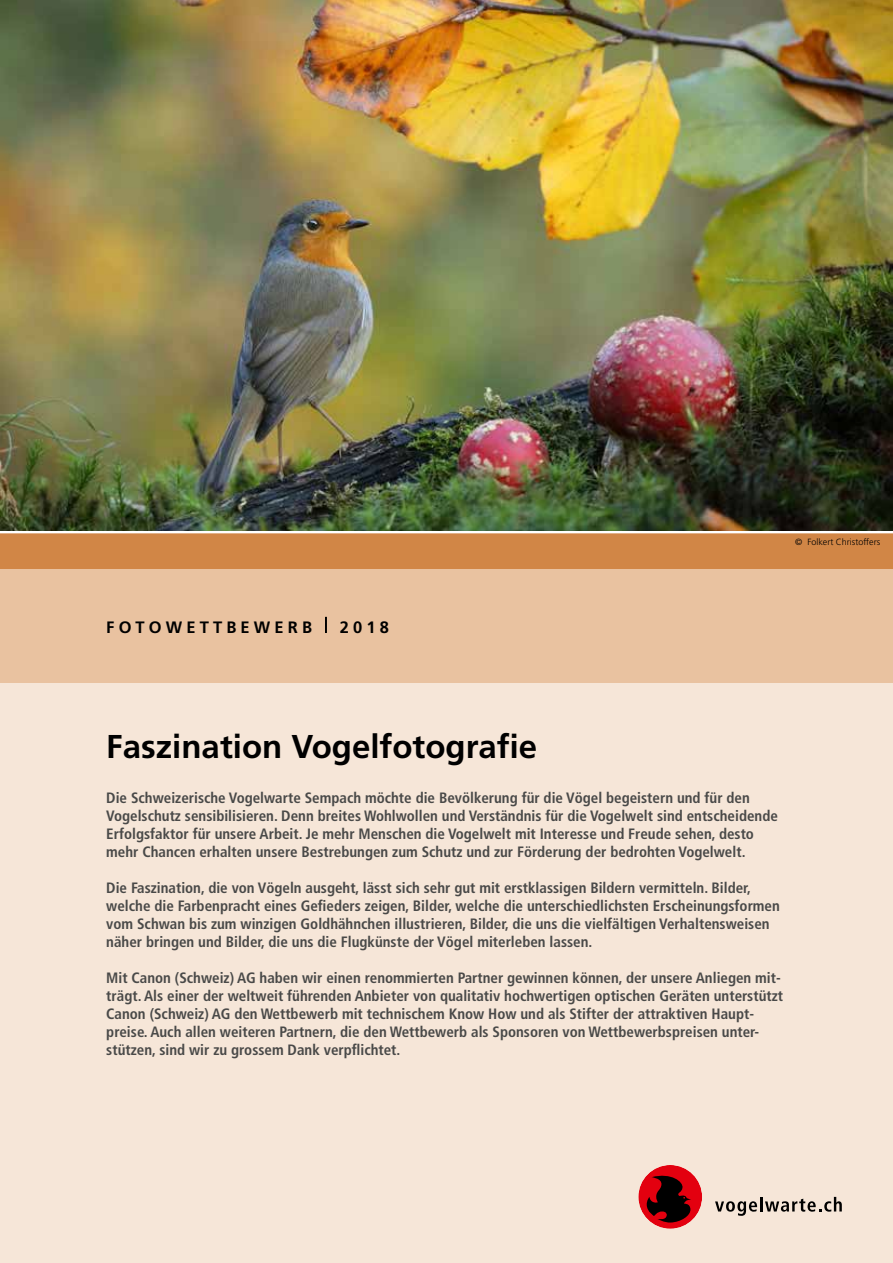
<style>
.page{position:relative;width:893px;height:1263px;background:#fff}
.page>*{position:absolute;margin:0;border:0;box-sizing:border-box;transform-origin:0 0}
.t1{font:700 33px "Frutiger";color:#000}
.t2{font:700 16.5px "Frutiger";letter-spacing:.25em;color:#000}
.t3{font:700 condensed 15px/18px "Frutiger";color:#494948}
.t4{font:300 9px "Frutiger";color:#000}
</style>
<div class="page">
<div style="left:0;top:669px;width:893px;height:594px;background:#f6e6d8"></div>
<svg style="left:715px;top:1201px;width:42px;height:15px"></svg>
<hr style="left:760px;top:1197px;width:3px;height:14px;background:#000">
<svg style="left:765px;top:1197px;width:77px;height:15px"></svg>
<div style="left:638px;top:1165px;width:64px;height:64px;background:#e3000f;border-radius:50%"></div>
<svg style="left:646px;top:1172px;width:45px;height:51px"></svg>
<div style="left:0;top:569px;width:893px;height:113px;background:#e9c2a0"></div>
<div style="left:0;top:532px;width:893px;height:37px;background:#d18646"></div>
<hr style="left:0;top:530px;width:893px;height:3px;background:#fff">
<img style="left:0;top:0;width:893px;height:530px">
<svg style="left:325px;top:617px;width:2px;height:16px"></svg>
<p class="t2" style="left:106px;top:617px;width:207px">FOTOWETTBEWERB</p>
<p class="t2" style="left:340px;top:617px;width:51px">2018</p>
<p class="t4" style="left:795px;top:537px;width:87px">© Folkert Christoffers</p>
<h1 class="t1" style="left:106px;top:728px;width:432px">Faszination Vogelfotografie</h1>
<p class="t3" style="left:106px;top:788px;width:673px">Die Schweizerische Vogelwarte Sempach möchte die Bevölkerung für die Vögel begeistern und für den Vogelschutz sensibilisieren. Denn breites Wohlwollen und Verständnis für die Vogelwelt sind entscheidende Erfolgsfaktor für unsere Arbeit. Je mehr Menschen die Vogelwelt mit Interesse und Freude sehen, desto mehr Chancen erhalten unsere Bestrebungen zum Schutz und zur Förderung der bedrohten Vogelwelt.</p>
<p class="t3" style="left:106px;top:878px;width:675px">Die Faszination, die von Vögeln ausgeht, lässt sich sehr gut mit erstklassigen Bildern vermitteln. Bilder, welche die Farbenpracht eines Gefieders zeigen, Bilder, welche die unterschiedlichsten Erscheinungsformen vom Schwan bis zum winzigen Goldhähnchen illustrieren, Bilder, die uns die vielfältigen Verhaltensweisen näher bringen und Bilder, die uns die Flugkünste der Vögel miterleben lassen.</p>
<p class="t3" style="left:106px;top:968px;width:678px">Mit Canon (Schweiz) AG haben wir einen renommierten Partner gewinnen können, der unsere Anliegen mit&shy;trägt. Als einer der weltweit führenden Anbieter von qualitativ hochwertigen optischen Geräten unterstützt Canon (Schweiz) AG den Wettbewerb mit technischem Know How und als Stifter der attraktiven Haupt&shy;preise. Auch allen weiteren Partnern, die den Wettbewerb als Sponsoren von Wettbewerbspreisen unter&shy;stützen, sind wir zu grossem Dank verpflichtet.</p>
</div>
